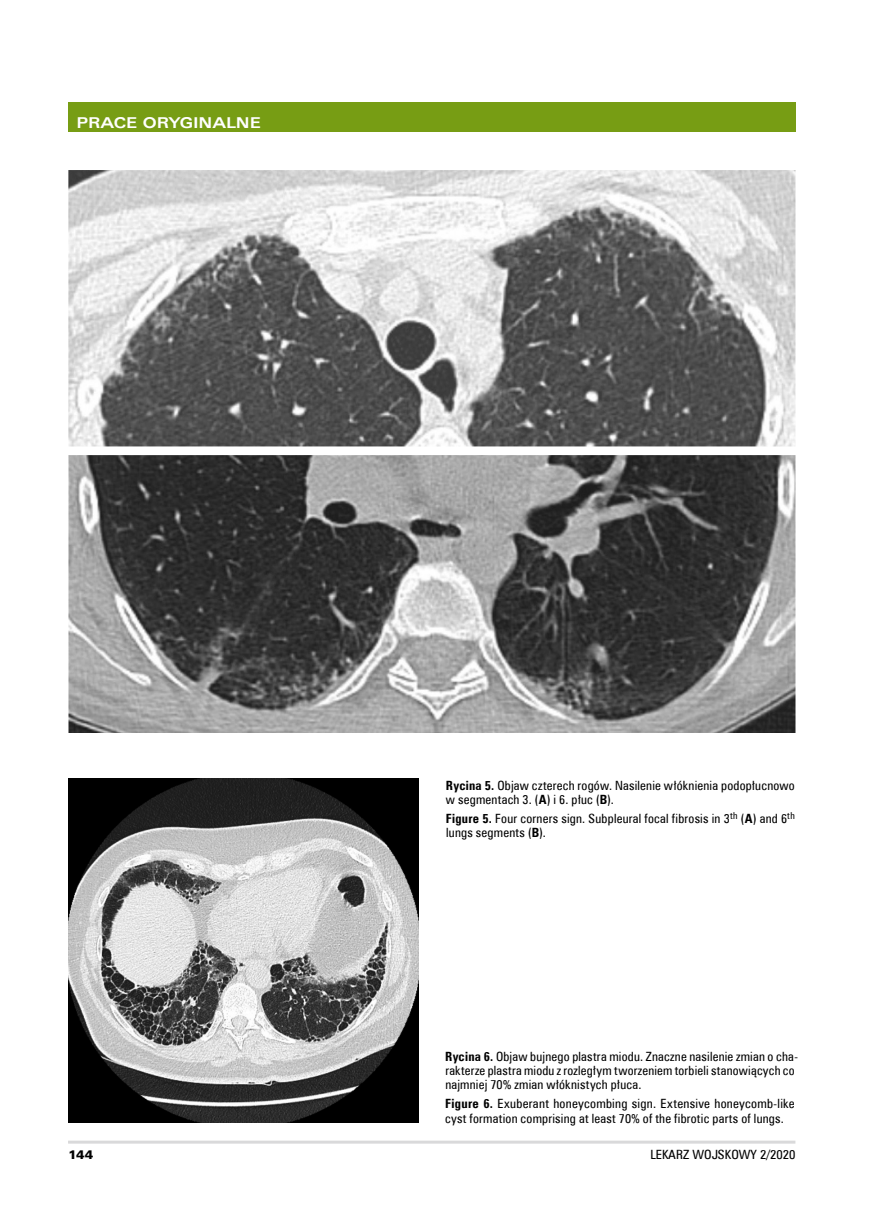
<style>
.page{position:relative;width:872px;height:1212px;background:#fff}
.page>*{position:absolute;margin:0;border:0;box-sizing:border-box;transform-origin:0 0}
.t1{font:15px "Zurich Ex EU Bold";letter-spacing:.015em;color:#fff}
.t2{font:12.75px/14.2px "Zurich Cn EU Normal";letter-spacing:.015em;color:#000}
.t3{font:12.75px "Zurich Cn EU Normal";letter-spacing:.015em;color:#000;scale:1.04 1}
.t4{font:11.25px "Zurich Blk PL";color:#000;scale:1.04 1}
.s1{font-family:"Zurich Cn EU Bold"}
</style>
<div class="page">
<hr style="left:68px;top:1140px;width:727px;height:3px;background:#d9d9da">
<div style="left:68px;top:102px;width:727px;height:30px;background:#779d14"></div>
<img style="left:68px;top:170px;width:727px;height:276px">
<img style="left:68px;top:456px;width:727px;height:277px">
<img style="left:68px;top:778px;width:351px;height:345px">
<p class="t1" style="left:77px;top:113px;width:186px">PRACE ORYGINALNE</p>
<p class="t2" style="left:446px;top:778px;width:350px"><span class="s1">Rycina 5.</span> Objaw czterech rogów. Nasilenie włóknienia podopłucnowo w segmentach 3. (<span class="s1">A</span>) i 6. płuc (<span class="s1">B</span>).</p>
<p class="t2" style="left:446px;top:811px;width:350px"><span class="s1">Figure 5.</span> Four corners sign. Subpleural focal fibrosis in 3<sup>th</sup> (<span class="s1">A</span>) and 6<sup>th </sup>lungs segments (<span class="s1">B</span>).</p>
<p class="t2" style="left:445px;top:1049px;width:354px"><span class="s1">Rycina 6.</span> Objaw bujnego plastra miodu. Znaczne nasilenie zmian o cha‑ rakterze plastra miodu z rozległym tworzeniem torbieli stanowiących co najmniej 70% zmian włóknistych płuca.</p>
<p class="t2" style="left:445px;top:1097px;width:351px"><span class="s1">Figure 6.</span> Exuberant honeycombing sign. Extensive honeycomb‑like cyst formation comprising at least 70% of the fibrotic parts of lungs.</p>
<p class="t4" style="left:68px;top:1147px;width:26px">144</p>
<p class="t3" style="left:650px;top:1147px;width:141px">LEKARZ WOJSKOWY 2/2020</p>
</div>
